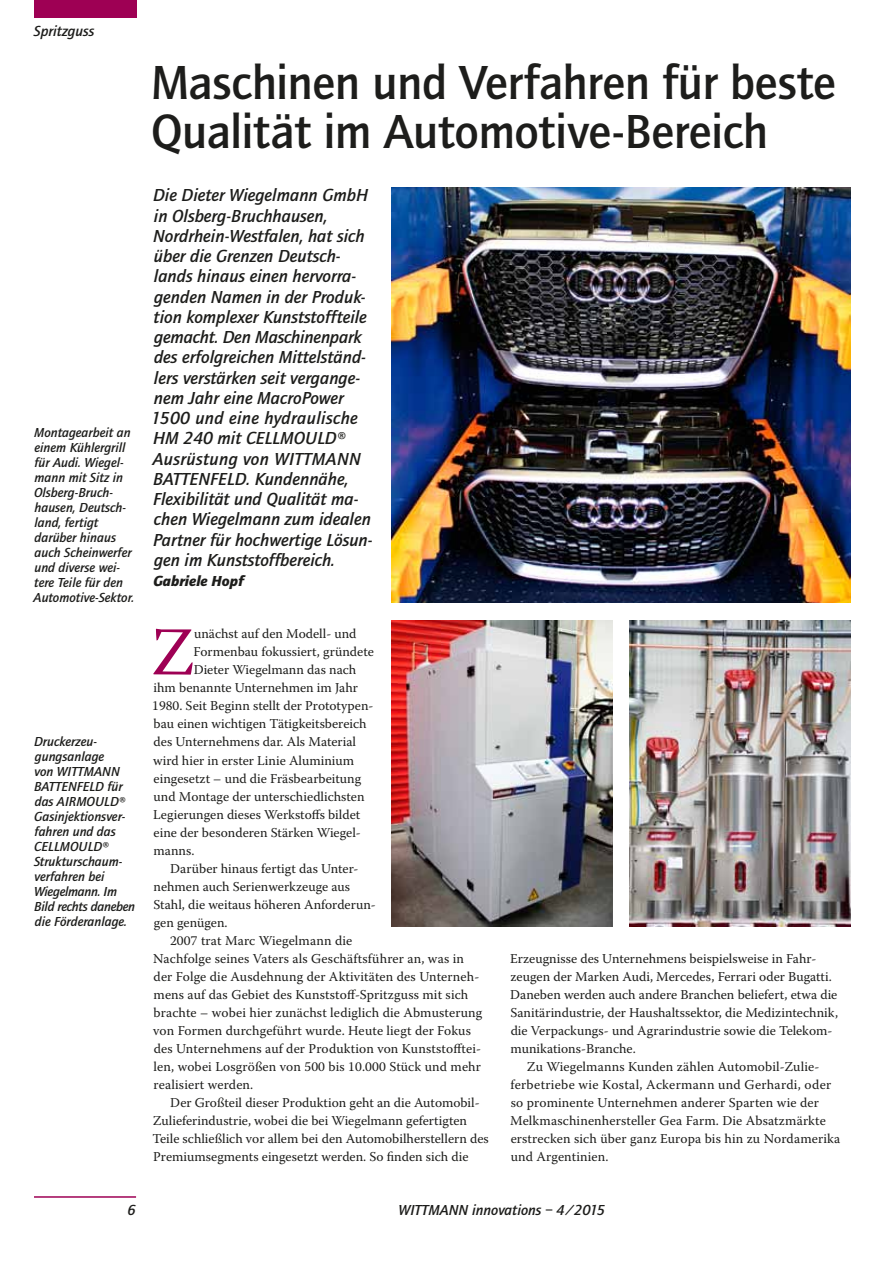
<style>
.page{position:relative;width:893px;height:1263px;background:#fff}
.page>*{position:absolute;margin:0;border:0;box-sizing:border-box;transform-origin:0 0}
.t1{font:68.25px "Warnock Pro";color:#9e0054}
.t2{font:500 49.5px/49.5px "Quay Sans";letter-spacing:-.01em;color:#1d1d1b}
.t3{font:italic 500 18px/20.2px "Quay Sans";color:#1d1d1b}
.t4{font:italic 500 15px "Quay Sans";color:#1d1d1b}
.t5{font:italic 900 15px "Quay Sans";color:#1d1d1b}
.t6{font:13.5px/18px "Warnock Pro";color:#1d1d1b}
.t7{font:italic 500 13.5px/15px "Quay Sans";color:#1d1d1b}
</style>
<div class="page">
<div style="left:34px;top:0;width:102px;height:18px;background:#9e0054"></div>
<hr style="left:34px;top:1196px;width:102px;height:2px;background:#9e0054">
<img style="left:391px;top:620px;width:221px;height:307px">
<img style="left:629px;top:620px;width:221px;height:307px">
<img style="left:391px;top:188px;width:459px;height:414px">
<p class="t4" style="left:34px;top:22px;width:62px">Spritzguss</p>
<p class="t7" style="left:34px;top:425px;width:102px">Montagearbeit an einem Kühlergrill für Audi. Wiegel&shy;mann mit Sitz in<br>Olsberg-Bruch&shy;hausen, Deutsch&shy;land, fertigt darüber hinaus auch Scheinwerfer und diverse wei&shy;tere Teile für den<br>Automotive-Sektor.</p>
<p class="t7" style="left:34px;top:734px;width:103px">Druckerzeu&shy;gungsanlage<br>von WITTMANN<br>BATTENFELD für das AIRMOULD®<br>Gasinjektionsver&shy;fahren und das<br>CELLMOULD®<br>Strukturschaum&shy;verfahren bei<br>Wiegelmann. Im<br>Bild rechts daneben die Förderanlage.</p>
<h2 class="t2" style="left:151px;top:58px;width:687px">Maschinen und Verfahren für beste<br>Qualität im Automotive-Bereich</h2>
<p class="t3" style="left:151px;top:185px;width:223px">Die Dieter Wiegelmann GmbH in Olsberg-Bruchhausen,<br>Nordrhein-Westfalen, hat sich über die Grenzen Deutsch&shy;lands hinaus einen hervorra&shy;genden Namen in der Produk&shy;tion komplexer Kunststoffteile gemacht. Den Maschinenpark des erfolgreichen Mittelständ&shy;lers verstärken seit vergange&shy;nem Jahr eine MacroPower<br>1500 und eine hydraulische<br>HM 240 mit CELLMOULD®<br>Ausrüstung von WITTMANN<br>BATTENFELD. Kundennähe,<br>Flexibilität und Qualität ma&shy;chen Wiegelmann zum idealen<br>Partner für hochwertige Lösun&shy;gen im Kunststoffbereich.</p>
<p class="t5" style="left:153px;top:572px;width:92px">Gabriele Hopf</p>
<h1 class="t1" style="left:150px;top:611px;width:45px">Z</h1>
<p class="t6" style="left:194px;top:625px;width:164px">unächst auf den Modell- und</p>
<p class="t6" style="left:194px;top:643px;width:182px">Formenbau fokussiert, gründete</p>
<p class="t6" style="left:194px;top:661px;width:164px">Dieter Wiegelmann das nach</p>
<p class="t6" style="left:154px;top:679px;width:206px">ihm benannte Unternehmen im Jahr</p>
<p class="t6" style="left:152px;top:697px;width:223px">1980. Seit Beginn stellt der Prototypen-</p>
<p class="t6" style="left:154px;top:715px;width:215px">bau einen wichtigen Tätigkeitsbereich</p>
<p class="t6" style="left:154px;top:733px;width:204px">des Unternehmens dar. Als Material</p>
<p class="t6" style="left:153px;top:751px;width:203px">wird hier in erster Linie Aluminium</p>
<p class="t6" style="left:154px;top:769px;width:209px">eingesetzt – und die Fräsbearbeitung</p>
<p class="t6" style="left:154px;top:787px;width:212px">und Montage der unterschiedlichsten</p>
<p class="t6" style="left:153px;top:805px;width:209px">Legierungen dieses Werkstoffs bildet</p>
<p class="t6" style="left:154px;top:823px;width:209px">eine der besonderen Stärken Wiegel-</p>
<p class="t6" style="left:154px;top:841px;width:43px">manns.</p>
<p class="t6" style="left:170px;top:859px;width:190px">Darüber hinaus fertigt das Unter-</p>
<p class="t6" style="left:154px;top:877px;width:198px">nehmen auch Serienwerkzeuge aus</p>
<p class="t6" style="left:153px;top:895px;width:224px">Stahl, die weitaus höheren Anforderun-</p>
<p class="t6" style="left:154px;top:913px;width:75px">gen genügen.</p>
<p class="t6" style="left:170px;top:931px;width:184px">2007 trat Marc Wiegelmann die</p>
<p class="t6" style="left:153px;top:949px;width:312px">Nachfolge seines Vaters als Geschäftsführer an, was in</p>
<p class="t6" style="left:154px;top:967px;width:327px">der Folge die Ausdehnung der Aktivitäten des Unterneh-</p>
<p class="t6" style="left:154px;top:985px;width:316px">mens auf das Gebiet des Kunststoff-Spritzguss mit sich</p>
<p class="t6" style="left:154px;top:1003px;width:330px">brachte – wobei hier zunächst lediglich die Abmusterung</p>
<p class="t6" style="left:153px;top:1021px;width:319px">von Formen durchgeführt wurde. Heute liegt der Fokus</p>
<p class="t6" style="left:154px;top:1039px;width:329px">des Unternehmens auf der Produktion von Kunststofftei-</p>
<p class="t6" style="left:154px;top:1057px;width:329px">len, wobei Losgrößen von 500 bis 10.000 Stück und mehr</p>
<p class="t6" style="left:154px;top:1075px;width:101px">realisiert werden.</p>
<p class="t6" style="left:170px;top:1093px;width:311px">Der Großteil dieser Produktion geht an die Automobil-</p>
<p class="t6" style="left:153px;top:1111px;width:316px">Zulieferindustrie, wobei die bei Wiegelmann gefertigten</p>
<p class="t6" style="left:152px;top:1129px;width:338px">Teile schließlich vor allem bei den Automobilherstellern des</p>
<p class="t6" style="left:153px;top:1147px;width:317px">Premiumsegments eingesetzt werden. So finden sich die</p>
<p class="t6" style="left:510px;top:949px;width:329px">Erzeugnisse des Unternehmens beispielsweise in Fahr&shy;zeugen der Marken Audi, Mercedes, Ferrari oder Bugatti.<br>Daneben werden auch andere Branchen beliefert, etwa die Sanitärindustrie, der Haushaltssektor, die Medizintechnik, die Verpackungs- und Agrarindustrie sowie die Telekom&shy;munikations-Branche.</p>
<p class="t6" style="left:510px;top:1057px;width:332px;text-indent:17px">Zu Wiegelmanns Kunden zählen Automobil-Zulie&shy;ferbetriebe wie Kostal, Ackermann und Gerhardi, oder so prominente Unternehmen anderer Sparten wie der Melkmaschinenhersteller Gea Farm. Die Absatzmärkte erstrecken sich über ganz Europa bis hin zu Nordamerika und Argentinien.</p>
<p class="t4" style="left:127px;top:1201px;width:10px">6</p>
<p class="t4" style="left:398px;top:1201px;width:208px">WITTMANN innovations – 4/2015</p>
</div>
